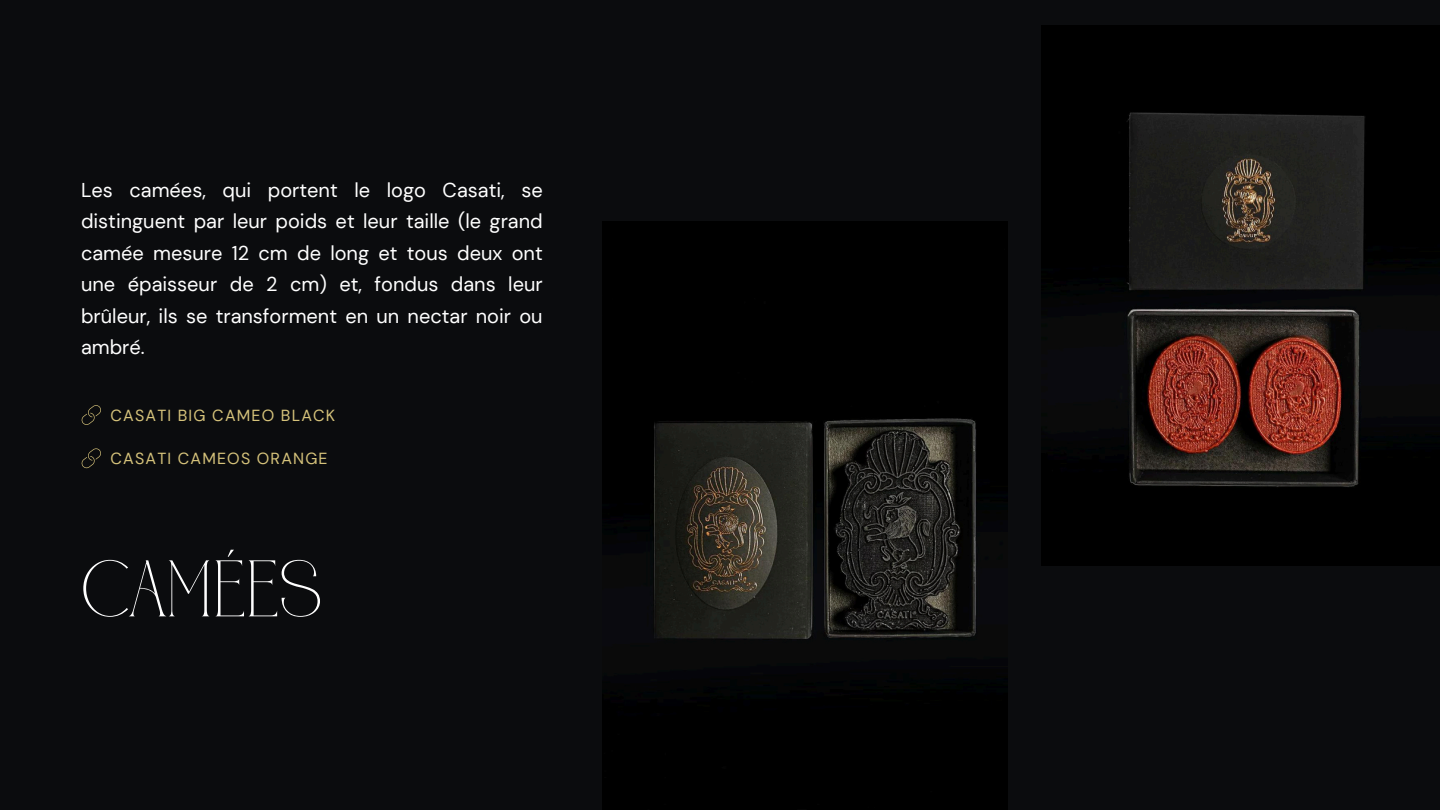
<style>
.page{position:relative;width:1440px;height:810px;background:#0b0c0e}
.page>*{position:absolute;margin:0;border:0;box-sizing:border-box;transform-origin:0 0}
.t1{font:80px "CANOVER Regular";color:#fff}
.t2{font:20px/31.5px "DM Sans";color:#fff;text-align:justify}
.t3{font:16px "DM Sans";letter-spacing:.075em;color:#d6c37b}
</style>
<div class="page">
<svg style="left:81px;top:405px;width:20px;height:20px"></svg>
<svg style="left:81px;top:448px;width:20px;height:20px"></svg>
<img style="left:1042px;top:25px;width:398px;height:541px">
<img style="left:603px;top:221px;width:405px;height:589px">
<h2 class="t2" style="left:81px;top:174px;width:463px">Les camées, qui portent le logo Casati, se distinguent par leur poids et leur taille (le grand camée mesure 12 cm de long et tous deux ont une épaisseur de 2 cm) et, fondus dans leur brûleur, ils se transforment en un nectar noir ou ambré.</h2>
<p class="t3" style="left:111px;top:405px;width:226px">CASATI BIG CAMEO BLACK</p>
<p class="t3" style="left:111px;top:448px;width:219px">CASATI CAMEOS ORANGE</p>
<p class="t1" style="left:81px;top:556px;width:243px">CAMÉES</p>
</div>
